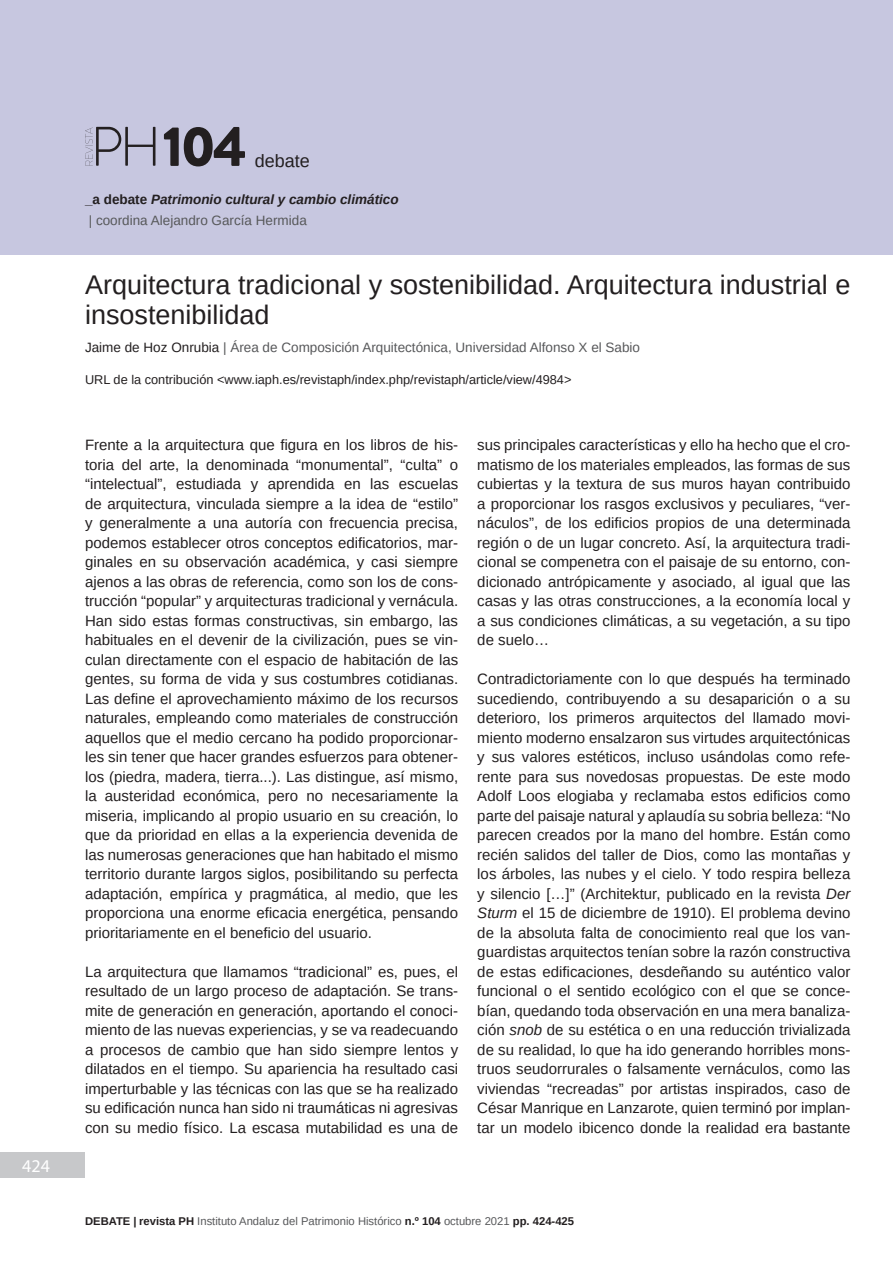
<style>
.page{position:relative;width:893px;height:1263px;background:#fff}
.page>*{position:absolute;margin:0;border:0;box-sizing:border-box;transform-origin:0 0}
.t1{font:900 56.4px "Brandon Grotesque";color:#231f20}
.Titulo{font:27px/30px "Arimo";color:#231f20}
.t2{font:18px "Arimo";color:#231f20}
.t3{font:18px "Myriad Pro";color:#fff}
.t4{font:15px/19.5px "Arimo";color:#231f20;text-align:justify}
.Autor{font:13.5px "Arimo";color:#57585a}
.t5{font:italic 700 13.5px/21px "Arimo";color:#231f20}
.URL_articulo{font:12.75px "Arimo";color:#231f20}
.t6{font:11.25px "Arimo";color:#57585a}
.s1{font-style:normal}
.s2{font-weight:400;font-style:normal;color:#57585a}
.s3{color:#231f20}
.s4{font-style:italic}
.s5{font-weight:700;color:#231f20}
</style>
<div class="page">
<div style="left:0;top:0;width:893px;height:255px;background:#c7c7e0"></div>
<div style="left:0;top:1152px;width:85px;height:26px;background:#c7c8ca"></div>
<svg style="left:85px;top:127px;width:70px;height:39px"></svg>
<p class="t3" style="left:22px;top:1155px;width:29px">424</p>
<h1 class="t1" style="left:163px;top:107px;width:86px">104</h1>
<p class="t2" style="left:255px;top:149px;width:57px">debate</p>
<p class="t5" style="left:85px;top:189px;width:315px"><span class="s1">_a debate</span> Patrimonio cultural y cambio climático <span class="s2">| coordina Alejandro García Hermida</span></p>
<p class="Titulo" style="left:85px;top:270px;width:767px">Arquitectura tradicional y sostenibilidad. Arquitectura industrial e insostenibilidad</p>
<p class="Autor" style="left:85px;top:339px;width:557px"><span class="s3">Jaime de Hoz Onrubia</span> | Área de Composición Arquitectónica, Universidad Alfonso X el Sabio</p>
<p class="URL_articulo" style="left:85px;top:372px;width:488px">URL de la contribución &lt;www.iaph.es/revistaph/index.php/revistaph/article/view/4984&gt;</p>
<p class="t4" style="left:85px;top:435px;width:375px">Frente a la arquitectura que figura en los libros de his&shy;toria del arte, la denominada “monumental”, “culta” o “intelectual”, estudiada y aprendida en las escuelas de arquitectura, vinculada siempre a la idea de “estilo” y generalmente a una autoría con frecuencia precisa, podemos establecer otros conceptos edificatorios, mar&shy;ginales en su observación académica, y casi siempre ajenos a las obras de referencia, como son los de cons&shy;trucción “popular” y arquitecturas tradicional y vernácula.<br>Han sido estas formas constructivas, sin embargo, las habituales en el devenir de la civilización, pues se vin&shy;culan directamente con el espacio de habitación de las gentes, su forma de vida y sus costumbres cotidianas.<br>Las define el aprovechamiento máximo de los recursos naturales, empleando como materiales de construcción aquellos que el medio cercano ha podido proporcionar&shy;les sin tener que hacer grandes esfuerzos para obtener&shy;los (piedra, madera, tierra...). Las distingue, así mismo, la austeridad económica, pero no necesariamente la miseria, implicando al propio usuario en su creación, lo que da prioridad en ellas a la experiencia devenida de las numerosas generaciones que han habitado el mismo territorio durante largos siglos, posibilitando su perfecta adaptación, empírica y pragmática, al medio, que les proporciona una enorme eficacia energética, pensando prioritariamente en el beneficio del usuario.</p>
<p class="t4" style="left:85px;top:962px;width:375px">La arquitectura que llamamos “tradicional” es, pues, el resultado de un largo proceso de adaptación. Se trans&shy;mite de generación en generación, aportando el conoci&shy;miento de las nuevas experiencias, y se va readecuando a procesos de cambio que han sido siempre lentos y dilatados en el tiempo. Su apariencia ha resultado casi imperturbable y las técnicas con las que se ha realizado su edificación nunca han sido ni traumáticas ni agresivas con su medio físico. La escasa mutabilidad es una de</p>
<p class="t4" style="left:477px;top:435px;width:375px">sus principales características y ello ha hecho que el cro&shy;matismo de los materiales empleados, las formas de sus cubiertas y la textura de sus muros hayan contribuido a proporcionar los rasgos exclusivos y peculiares, “ver&shy;náculos”, de los edificios propios de una determinada región o de un lugar concreto. Así, la arquitectura tradi&shy;cional se compenetra con el paisaje de su entorno, con&shy;dicionado antrópicamente y asociado, al igual que las casas y las otras construcciones, a la economía local y a sus condiciones climáticas, a su vegetación, a su tipo de suelo…</p>
<p class="t4" style="left:477px;top:669px;width:375px">Contradictoriamente con lo que después ha terminado sucediendo, contribuyendo a su desaparición o a su deterioro, los primeros arquitectos del llamado movi&shy;miento moderno ensalzaron sus virtudes arquitectónicas y sus valores estéticos, incluso usándolas como refe&shy;rente para sus novedosas propuestas. De este modo Adolf Loos elogiaba y reclamaba estos edificios como parte del paisaje natural y aplaudía su sobria belleza: “No parecen creados por la mano del hombre. Están como recién salidos del taller de Dios, como las montañas y los árboles, las nubes y el cielo. Y todo respira belleza y silencio […]” (Architektur, publicado en la revista <span class="s4">Der Sturm</span> el 15 de diciembre de 1910). El problema devino de la absoluta falta de conocimiento real que los van&shy;guardistas arquitectos tenían sobre la razón constructiva de estas edificaciones, desdeñando su auténtico valor funcional o el sentido ecológico con el que se conce&shy;bían, quedando toda observación en una mera banaliza&shy;ción <span class="s4">snob</span> de su estética o en una reducción trivializada de su realidad, lo que ha ido generando horribles mons&shy;truos seudorrurales o falsamente vernáculos, como las viviendas “recreadas” por artistas inspirados, caso de César Manrique en Lanzarote, quien terminó por implan&shy;tar un modelo ibicenco donde la realidad era bastante</p>
<p class="t6" style="left:85px;top:1214px;width:491px"><span class="s5">DEBATE | revista PH</span> Instituto Andaluz del Patrimonio Histórico <span class="s5">n.º 104</span> octubre 2021 <span class="s5">pp. 424-425</span></p>
</div>
